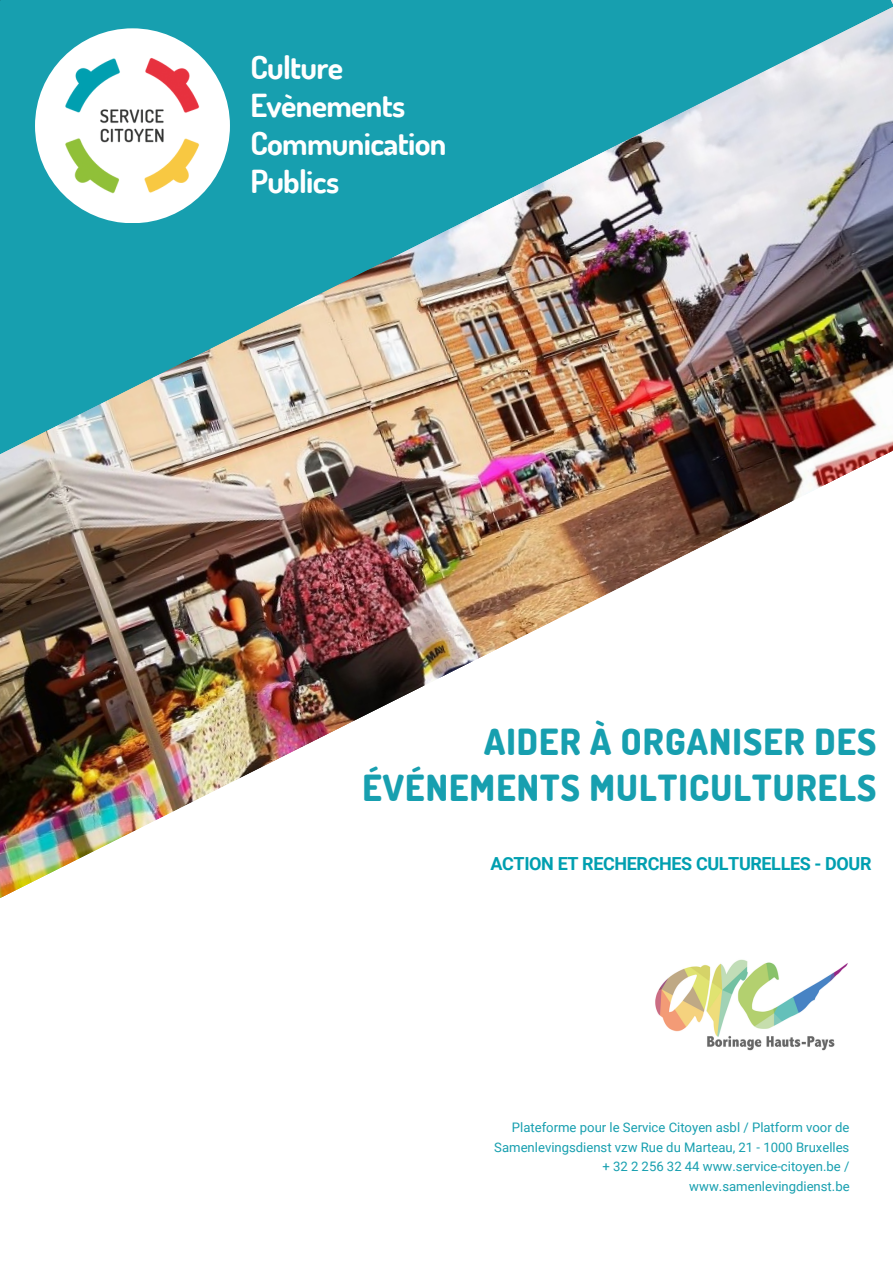
<style>
.page{position:relative;width:893px;height:1264px;background:#fff}
.page>*{position:absolute;margin:0;border:0;box-sizing:border-box;transform-origin:0 0}
.t1{font:800 36px/46px "Dosis";letter-spacing:.03em;color:#179faf;text-align:right}
.t2{font:700 31.8px "Dosis";letter-spacing:-.02em;color:#fff}
.t3{font:700 18px "Roboto";letter-spacing:-.02em;color:#009fb0}
.t4{font:13.05px/19.6px "Roboto";color:#179faf;text-align:right}
</style>
<div class="page">
<img style="left:0;top:454px;width:886px;height:444px">
<img style="left:0;top:0;width:892px;height:454px">
<div style="left:35px;top:28px;width:195px;height:195px;background:#fff;border-radius:50%"></div>
<img style="left:65px;top:58px;width:135px;height:136px">
<img style="left:652px;top:888px;width:197px;height:163px">
<p class="t2" style="left:250px;top:46px;width:94px">Culture</p>
<p class="t2" style="left:250px;top:84px;width:156px">Evènements</p>
<p class="t2" style="left:250px;top:122px;width:198px">Communication</p>
<p class="t2" style="left:250px;top:160px;width:90px">Publics</p>
<p class="t1" style="left:362px;top:717px;width:515px">AIDER À ORGANISER DES<br>ÉVÉNEMENTS MULTICULTURELS</p>
<p class="t3" style="left:490px;top:853px;width:382px">ACTION ET RECHERCHES CULTURELLES - DOUR</p>
<p class="t4" style="left:494px;top:1117px;width:357px">Plateforme pour le Service Citoyen asbl / Platform voor de Samenlevingsdienst vzw Rue du Marteau, 21 - 1000 Bruxelles + 32 2 256 32 44 www.service-citoyen.be / www.samenlevingdienst.be</p>
</div>
